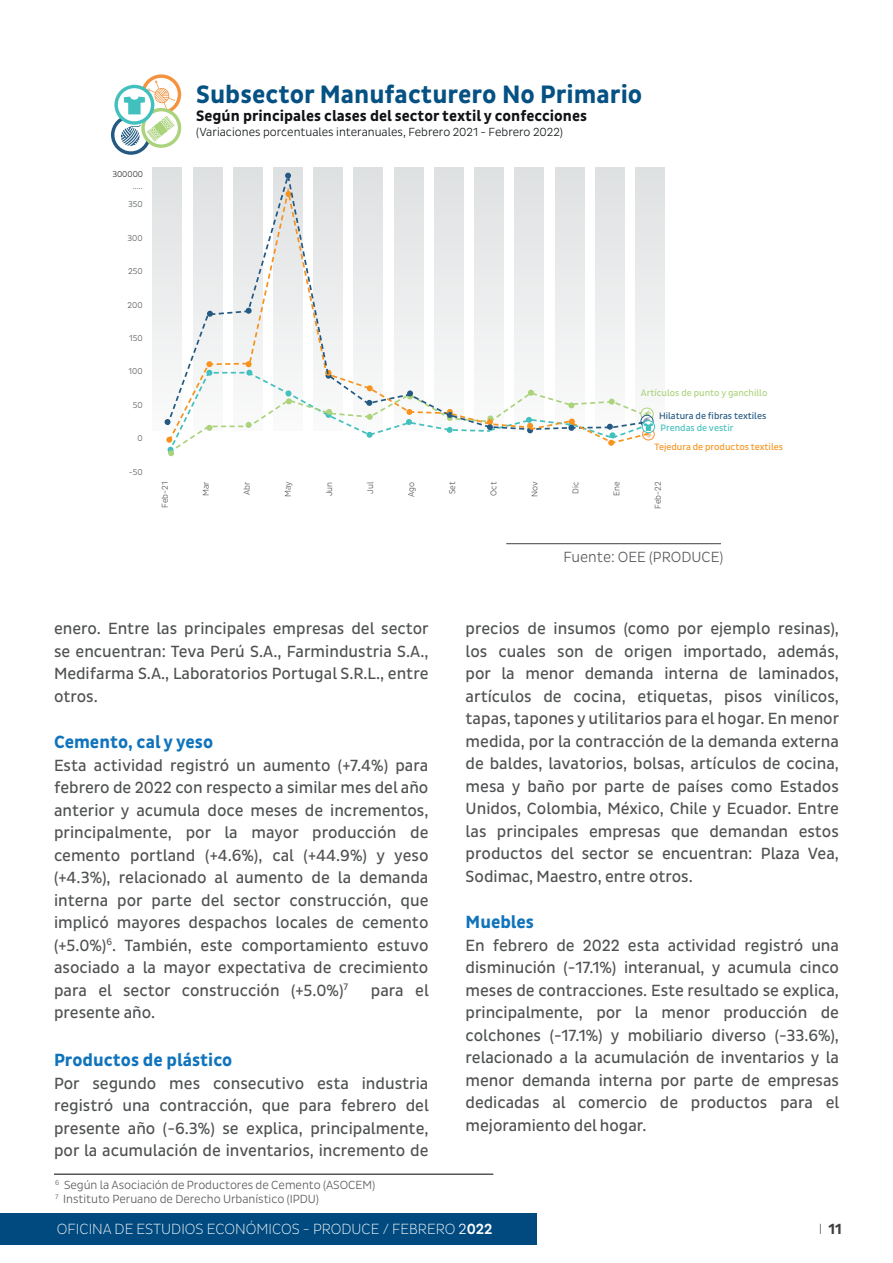
<style>
.page{position:relative;width:893px;height:1263px;background:#fff}
.page>*{position:absolute;margin:0;border:0;box-sizing:border-box;transform-origin:0 0}
.t1{font:700 25.65px "Pluto Sans Cond";color:#055183}
.t2{font:700 18px "Pluto Sans Cond";color:#1074bc}
.t3{font:16.5px/22.5px "Pluto Sans Cond";color:#4f5152;text-align:justify}
.t4{font:700 15.45px "Pluto Sans Cond";color:#111416}
.t5{font:300 15px "Pluto Sans Cond Ex";color:#fff}
.t6{font:300 15px "Pluto Sans Cond";color:#57585a}
.t7{font:700 15px "Pluto Sans Cond";color:#3e3e3f}
.t8{font:300 12px "Pluto Sans Cond";color:#57585a}
.t9{font:300 12px "Pluto Sans Cond";color:#111416}
.t10{font:9.45px "Pluto Sans Cond";color:#f7931d}
.t11{font:9.45px "Pluto Sans Cond";color:#abd37c}
.t12{font:9.45px "Pluto Sans Cond";color:#235982}
.t13{font:9.45px "Pluto Sans Cond";color:#42c0be}
.t14{font:300 8.55px "Pluto Sans Cond";color:#4f5252}
.t15{font:300 8.55px "Pluto Sans Cond";color:#231f20}
.s1{font-family:"Pluto Sans Cond"}
.s2{font-family:"Pluto Sans Cond";font-weight:500}
.s3{font-family:"Pluto Sans Cond Ex";font-weight:300}
</style>
<div class="page">
<div style="left:0;top:1213px;width:536px;height:32px;background:#004a7f"></div>
<svg style="left:152px;top:167px;width:513px;height:272px"></svg>
<svg style="left:113px;top:117px;width:36px;height:36px"></svg>
<div style="left:111px;top:115px;width:40px;height:40px;border:3px solid #235982;border-radius:50%"></div>
<svg style="left:143px;top:76px;width:36px;height:37px"></svg>
<div style="left:141px;top:74px;width:40px;height:40px;border:3px solid #f4923e;border-radius:50%"></div>
<svg style="left:143px;top:110px;width:37px;height:36px"></svg>
<div style="left:141px;top:108px;width:40px;height:40px;border:3px solid #abd37c;border-radius:50%"></div>
<svg style="left:116px;top:87px;width:37px;height:36px"></svg>
<div style="left:114px;top:85px;width:40px;height:40px;border:3px solid #42c0be;border-radius:50%"></div>
<svg style="left:121px;top:81px;width:54px;height:65px"></svg>
<div style="left:640px;top:408px;width:14px;height:12px;border:1px solid #abd37c;border-radius:50%"></div>
<div style="left:642px;top:428px;width:13px;height:12px;border:1px solid #f4923e;border-radius:50%"></div>
<svg style="left:165px;top:168px;width:484px;height:193px"></svg>
<div style="left:642px;top:420px;width:13px;height:13px;border:1px solid #42c0be;border-radius:50%"></div>
<svg style="left:165px;top:361px;width:488px;height:95px"></svg>
<hr style="left:506px;top:543px;width:215px;height:1px;background:#57585a">
<hr style="left:54px;top:1173px;width:439px;height:2px;background:#57585a">
<p class="t15" style="left:112px;top:169px;width:32px">300000</p>
<p class="t14" style="left:133px;top:181px;width:12px">.....</p>
<p class="t14" style="left:128px;top:200px;width:16px">350</p>
<p class="t14" style="left:127px;top:233px;width:17px">300</p>
<p class="t14" style="left:128px;top:266px;width:16px">250</p>
<p class="t14" style="left:128px;top:300px;width:17px">200</p>
<p class="t14" style="left:129px;top:333px;width:15px">150</p>
<p class="t14" style="left:129px;top:367px;width:16px">100</p>
<p class="t14" style="left:133px;top:400px;width:11px">50</p>
<p class="t14" style="left:137px;top:433px;width:7px">0</p>
<p class="t14" style="left:129px;top:467px;width:15px">-50</p>
<p class="t1" style="left:196px;top:79px;width:448px">Subsector Manufacturero No Primario</p>
<p class="t4" style="left:196px;top:107px;width:392px">Según principales clases del sector textil y confecciones</p>
<p class="t9" style="left:196px;top:125px;width:368px">(Variaciones porcentuales interanuales, Febrero 2021 - Febrero 2022)</p>
<p class="t11" style="left:641px;top:388px;width:128px">Artículos de punto y ganchillo</p>
<p class="t12" style="left:659px;top:410px;width:109px">Hilatura de fibras textiles</p>
<p class="t10" style="left:655px;top:442px;width:130px">Tejedura de productos textiles</p>
<p class="t13" style="left:660px;top:423px;width:74px">Prendas de vestir</p>
<p class="t14" style="left:160px;top:508px;width:28px;rotate:-90deg">Feb-21</p>
<p class="t14" style="left:201px;top:496px;width:16px;rotate:-90deg">Mar</p>
<p class="t14" style="left:242px;top:495px;width:15px;rotate:-90deg">Abr</p>
<p class="t14" style="left:283px;top:497px;width:17px;rotate:-90deg">May</p>
<p class="t14" style="left:324px;top:496px;width:16px;rotate:-90deg">Jun</p>
<p class="t14" style="left:365px;top:494px;width:14px;rotate:-90deg">Jul</p>
<p class="t14" style="left:406px;top:497px;width:16px;rotate:-90deg">Ago</p>
<p class="t14" style="left:448px;top:494px;width:14px;rotate:-90deg">Set</p>
<p class="t14" style="left:489px;top:496px;width:15px;rotate:-90deg">Oct</p>
<p class="t14" style="left:530px;top:497px;width:17px;rotate:-90deg">Nov</p>
<p class="t14" style="left:571px;top:494px;width:14px;rotate:-90deg">Dic</p>
<p class="t14" style="left:612px;top:496px;width:16px;rotate:-90deg">Ene</p>
<p class="t14" style="left:653px;top:509px;width:29px;rotate:-90deg">Feb-22</p>
<p class="t6" style="left:563px;top:549px;width:162px">Fuente: OEE (PRODUCE)</p>
<p class="t3" style="left:54px;top:618px;width:376px">enero. Entre las principales empresas del sector se encuentran: Teva Perú S.A., Farmindustria S.A., Medifarma S.A., Laboratorios Portugal S.R.L., entre otros.</p>
<p class="t2" style="left:54px;top:732px;width:161px">Cemento, cal y yeso</p>
<p class="t3" style="left:54px;top:754px;width:376px">Esta actividad registró un aumento (+7.4%) para febrero de 2022 con respecto a similar mes del año anterior y acumula doce meses de incrementos, principalmente, por la mayor producción de cemento portland (+4.6%), cal (+44.9%) y yeso (+4.3%), relacionado al aumento de la demanda interna por parte del sector construcción, que implicó mayores despachos locales de cemento (+5.0%)<sup>6</sup>. También, este comportamiento estuvo asociado a la mayor expectativa de crecimiento para el sector construcción (+5.0%)<sup>7</sup></p>
<p class="t3" style="left:371px;top:979px;width:60px">para el</p>
<p class="t3" style="left:54px;top:1002px;width:103px">presente año.</p>
<p class="t2" style="left:54px;top:1050px;width:180px">Productos de plástico</p>
<p class="t3" style="left:54px;top:1072px;width:376px">Por segundo mes consecutivo esta industria registró una contracción, que para febrero del presente año (-6.3%) se explica, principalmente, por la acumulación de inventarios, incremento de</p>
<p class="t8" style="left:55px;top:1178px;width:322px"><sup>6</sup> Según la Asociación de Productores de Cemento (ASOCEM)</p>
<p class="t8" style="left:55px;top:1192px;width:265px"><sup>7</sup> Instituto Peruano de Derecho Urbanístico (IPDU)</p>
<p class="t3" style="left:466px;top:618px;width:375px">precios de insumos (como por ejemplo resinas), los cuales son de origen importado, además, por la menor demanda interna de laminados, artículos de cocina, etiquetas, pisos vinílicos, tapas, tapones y utilitarios para el hogar. En menor medida, por la contracción de la demanda externa de baldes, lavatorios, bolsas, artículos de cocina, mesa y baño por parte de países como Estados Unidos, Colombia, México, Chile y Ecuador. Entre las principales empresas que demandan estos productos del sector se encuentran: Plaza Vea, Sodimac, Maestro, entre otros.</p>
<p class="t2" style="left:466px;top:912px;width:70px">Muebles</p>
<p class="t3" style="left:466px;top:934px;width:375px">En febrero de 2022 esta actividad registró una disminución (-17.1%) interanual, y acumula cinco meses de contracciones. Este resultado se explica, principalmente, por la menor producción de colchones (-17.1%) y mobiliario diverso (-33.6%), relacionado a la acumulación de inventarios y la menor demanda interna por parte de empresas dedicadas al comercio de productos para el mejoramiento del hogar.</p>
<p class="t5" style="left:57px;top:1221px;width:437px">OFICINA DE ESTUDIOS ECONÓMICOS - PRODUCE / FEBRERO <span class="s1">2</span><span class="s2">022</span></p>
<p class="t7" style="left:819px;top:1221px;width:25px"><span class="s3">I</span> 11</p>
</div>
